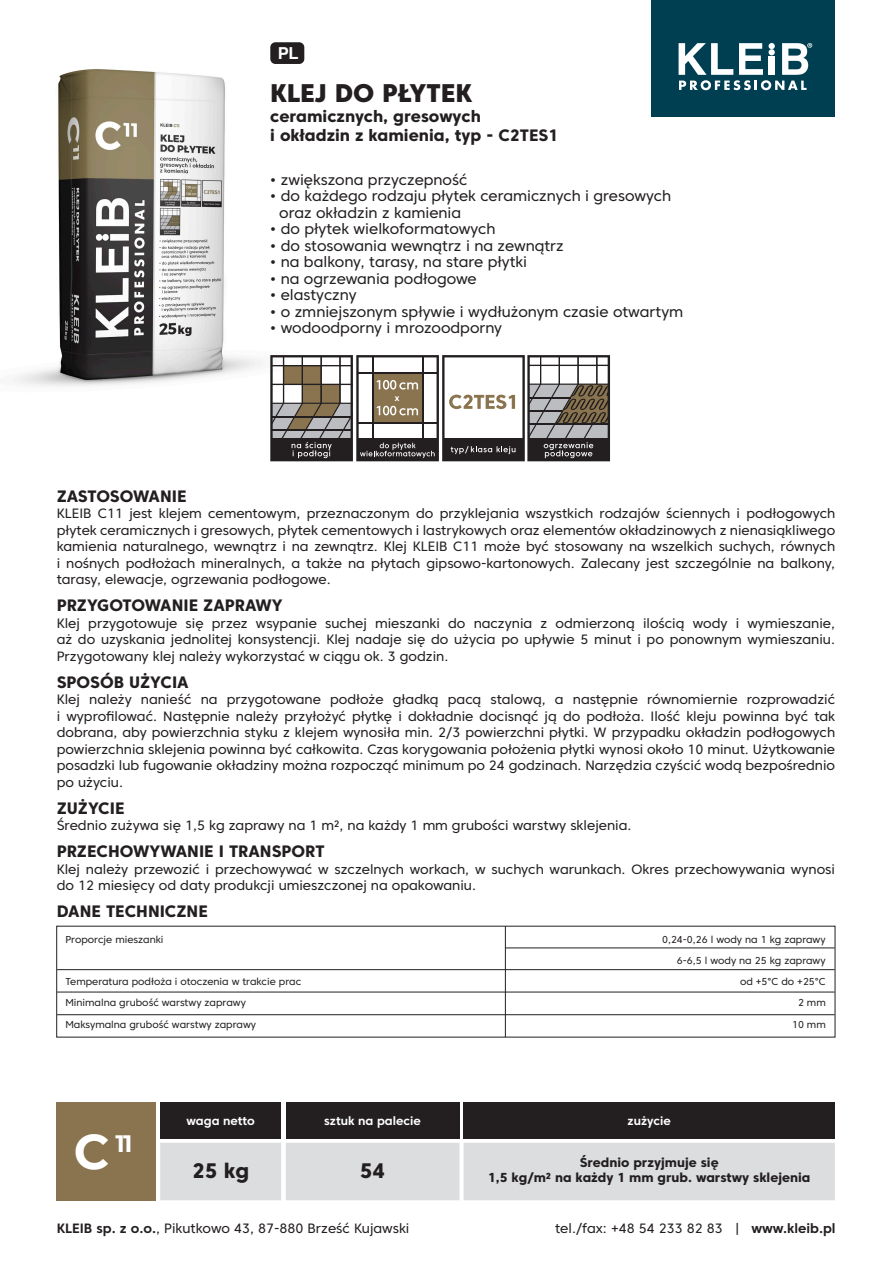
<style>
.page{position:relative;width:893px;height:1263px;background:#fff}
.page>*{position:absolute;margin:0;border:0;box-sizing:border-box;transform-origin:0 0}
.t1{font:800 25.5px "Core Sans C 85";color:#231f20}
.t2{font:700 23.7px "Montserrat";color:#fff}
.t3{font:800 21px "Core Sans C 75";color:#231f20}
.t4{font:800 16.5px/19.5px "Core Sans C 75";color:#231f20}
.t5{font:700 16.5px "Helvetica";color:#fff}
.t6{font:15px/16.5px "Core Sans C 45";color:#231f20}
.t7{font:13.5px/16.5px "Core Sans C 45";color:#231f20;text-align:justify}
.t8{font:800 13.05px/15.6px "Core Sans C 75";color:#231f20;text-align:center}
.t9{font:700 12px "Core Sans C 65";color:#fff}
.t10{font:10.05px/21.1px "Core Sans C 45";color:#231f20}
.s1{font-size:48.6px}
.s2{font-family:"Core Sans C 65";font-weight:700}
</style>
<div class="page">
<img style="left:12px;top:63px;width:261px;height:324px">
<div style="left:57px;top:1102px;width:99px;height:98px;background:#89744f"></div>
<hr style="left:505px;top:926px;width:1px;height:111px;background:#231f20">
<hr style="left:505px;top:947px;width:330px;height:1px;background:#231f20">
<hr style="left:57px;top:969px;width:778px;height:1px;background:#231f20">
<hr style="left:57px;top:992px;width:778px;height:1px;background:#231f20">
<hr style="left:57px;top:1014px;width:778px;height:1px;background:#231f20">
<div style="left:160px;top:1102px;width:121px;height:36px;background:#231f20"></div>
<div style="left:286px;top:1102px;width:173px;height:36px;background:#231f20"></div>
<div style="left:160px;top:1143px;width:675px;height:57px;background:#dcdddf"></div>
<div style="left:464px;top:1102px;width:371px;height:36px;background:#231f20"></div>
<div style="left:270px;top:42px;width:34px;height:22px;background:#231f20;border-radius:5px"></div>
<svg style="left:270px;top:355px;width:340px;height:106px"></svg>
<div style="left:651px;top:0;width:184px;height:116px;background:#003e52"></div>
<svg style="left:679px;top:43px;width:133px;height:47px"></svg>
<p class="t5" style="left:278px;top:40px;width:22px">PL</p>
<h1 class="t1" style="left:270px;top:77px;width:203px">KLEJ DO PŁYTEK</h1>
<p class="t4" style="left:270px;top:106px;width:290px">ceramicznych, gresowych<br>i okładzin z kamienia, typ - C2TES1</p>
<p class="t6" style="left:270px;top:171px;width:199px">• zwiększona przyczepność</p>
<p class="t6" style="left:279px;top:188px;width:393px;text-indent:-9px">• do każdego rodzaju płytek ceramicznych i gresowych oraz okładzin z kamienia</p>
<p class="t6" style="left:270px;top:221px;width:227px">• do płytek wielkoformatowych</p>
<p class="t6" style="left:270px;top:237px;width:295px">• do stosowania wewnątrz i na zewnątrz</p>
<p class="t6" style="left:270px;top:254px;width:258px">• na balkony, tarasy, na stare płytki</p>
<p class="t6" style="left:270px;top:270px;width:208px">• na ogrzewania podłogowe</p>
<p class="t6" style="left:270px;top:287px;width:88px">• elastyczny</p>
<p class="t6" style="left:270px;top:303px;width:414px">• o zmniejszonym spływie i wydłużonym czasie otwartym</p>
<p class="t6" style="left:270px;top:320px;width:233px">• wodoodporny i mrozoodporny</p>
<p class="t4" style="left:57px;top:486px;width:131px">ZASTOSOWANIE</p>
<p class="t7" style="left:57px;top:505px;width:780px">KLEIB C11 jest klejem cementowym, przeznaczonym do przyklejania wszystkich rodzajów ściennych i podłogowych płytek ceramicznych i gresowych, płytek cementowych i lastrykowych oraz elementów okładzinowych z nienasiąkliwego kamienia naturalnego, wewnątrz i na zewnątrz. Klej KLEIB C11 może być stosowany na wszelkich suchych, równych i nośnych podłożach mineralnych, a także na płytach gipsowo-kartonowych. Zalecany jest szczególnie na balkony, tarasy, elewacje, ogrzewania podłogowe.</p>
<p class="t4" style="left:57px;top:596px;width:227px">PRZYGOTOWANIE ZAPRAWY</p>
<p class="t7" style="left:57px;top:615px;width:780px">Klej przygotowuje się przez wsypanie suchej mieszanki do naczynia z odmierzoną ilością wody i wymieszanie, aż do uzyskania jednolitej konsystencji. Klej nadaje się do użycia po upływie 5 minut i po ponownym wymieszaniu.<br>Przygotowany klej należy wykorzystać w ciągu ok. 3 godzin.</p>
<p class="t4" style="left:57px;top:672px;width:134px">SPOSÓB UŻYCIA</p>
<p class="t7" style="left:57px;top:691px;width:780px">Klej należy nanieść na przygotowane podłoże gładką pacą stalową, a następnie równomiernie rozprowadzić i wyprofilować. Następnie należy przyłożyć płytkę i dokładnie docisnąć ją do podłoża. Ilość kleju powinna być tak dobrana, aby powierzchnia styku z klejem wynosiła min. 2/3 powierzchni płytki. W przypadku okładzin podłogowych powierzchnia sklejenia powinna być całkowita. Czas korygowania położenia płytki wynosi około 10 minut. Użytkowanie posadzki lub fugowanie okładziny można rozpocząć minimum po 24 godzinach. Narzędzia czyścić wodą bezpośrednio po użyciu.</p>
<p class="t4" style="left:57px;top:798px;width:69px">ZUŻYCIE</p>
<p class="t7" style="left:57px;top:817px;width:576px">Średnio zużywa się 1,5 kg zaprawy na 1 m², na każdy 1 mm grubości warstwy sklejenia.</p>
<p class="t4" style="left:57px;top:842px;width:269px">PRZECHOWYWANIE I TRANSPORT</p>
<p class="t7" style="left:57px;top:861px;width:780px">Klej należy przewozić i przechowywać w szczelnych workach, w suchych warunkach. Okres przechowywania wynosi do 12 miesięcy od daty produkcji umieszczonej na opakowaniu.</p>
<p class="t4" style="left:57px;top:902px;width:153px">DANE TECHNICZNE</p>
<p class="t10" style="left:65px;top:928px;width:100px">Proporcje mieszanki</p>
<p class="t10" style="left:65px;top:971px;width:237px">Temperatura podłoża i otoczenia w trakcie prac<br>Minimalna grubość warstwy zaprawy<br>Maksymalna grubość warstwy zaprawy</p>
<p class="t10" style="left:662px;top:928px;width:165px;text-align:right">0,24-0,26 l wody na 1 kg zaprawy<br>6-6,5 l wody na 25 kg zaprawy od +5°C do +25°C<br>2 mm<br>10 mm</p>
<h2 class="t2" style="left:74px;top:1126px;width:60px"><span class="s1">C</span> 11</h2>
<p class="t9" style="left:324px;top:1113px;width:98px">sztuk na palecie</p>
<p class="t9" style="left:186px;top:1113px;width:70px">waga netto</p>
<h3 class="t3" style="left:192px;top:1157px;width:59px">25 kg</h3>
<h3 class="t3" style="left:360px;top:1157px;width:27px">54</h3>
<p class="t9" style="left:627px;top:1113px;width:45px">zużycie</p>
<p class="t8" style="left:488px;top:1154px;width:324px">Średnio przyjmuje się<br>1,5 kg/m² na każdy 1 mm grub. warstwy sklejenia</p>
<p class="t7" style="left:57px;top:1220px;width:354px"><span class="s2">KLEIB sp. z o.o.</span>, Pikutkowo 43, 87-880 Brześć Kujawski</p>
<p class="t7" style="left:555px;top:1220px;width:282px">tel./fax: +48 54 233 82 83 | <span class="s2">www.kleib.pl</span></p>
</div>
